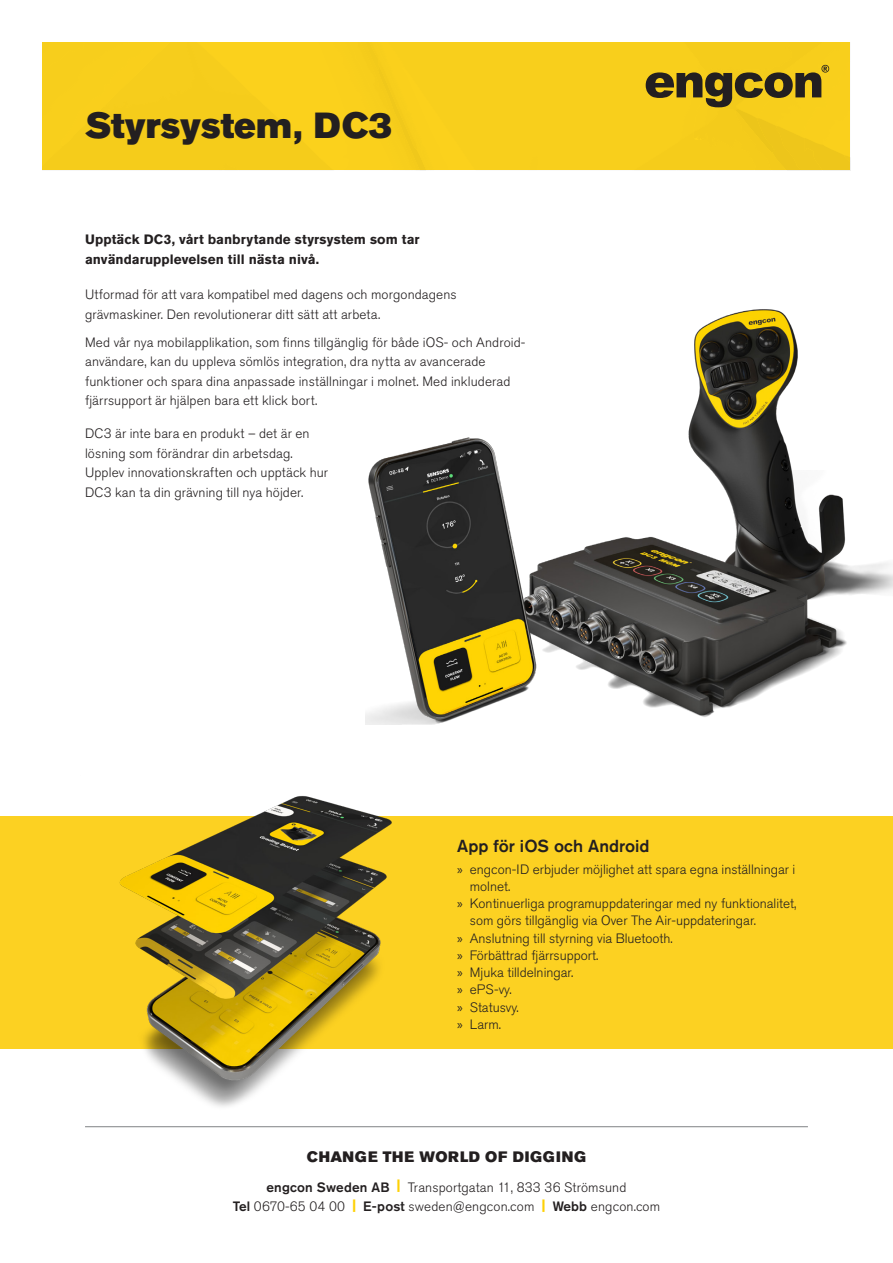
<style>
.page{position:relative;width:893px;height:1263px;background:#fff}
.page>*{position:absolute;margin:0;border:0;box-sizing:border-box;transform-origin:0 0}
.Product_heading{font:36px "Akzidenz Grotesk Pro Super";color:#231f20}
.t1{font:500 17.25px "Akzidenz Grotesk Pro";color:#231f20}
.t2{font:15px "Akzidenz Grotesk Pro Super";letter-spacing:.05em;color:#231f20}
.Brödtext1{font:300 13.5px/19.5px "Akzidenz Grotesk Pro";letter-spacing:.005em;color:#231f20}
.Brödtext1-2{font:700 13.5px/19.5px "Akzidenz Grotesk Pro";letter-spacing:.01em;color:#231f20}
.s1{font-family:"Myriad Pro";font-weight:400}
.s2{font-weight:500}
.s3{font-family:"Akzidenz Grotesk Pro Super";font-weight:400;color:#fed105}
</style>
<div class="page">
<div style="left:43px;top:43px;width:807px;height:128px;background:#f8cf1c"></div>
<hr style="left:85px;top:1126px;width:723px;height:1px;background:#808285">
<div style="left:0;top:816px;width:893px;height:233px;background:#fcd122"></div>
<img style="left:119px;top:796px;width:273px;height:311px">
<img style="left:366px;top:309px;width:527px;height:416px">
<p class="Product_heading" style="left:85px;top:102px;width:309px">Styrsystem, DC3</p>
<p class="Brödtext1-2" style="left:85px;top:229px;width:336px">Upptäck DC3, vårt banbrytande styrsystem som tar användarupplevelsen till nästa nivå.</p>
<p class="Brödtext1" style="left:85px;top:285px;width:373px">Utformad för att vara kompatibel med dagens och morgondagens grävmaskiner. Den revolutionerar ditt sätt att arbeta.</p>
<p class="Brödtext1" style="left:85px;top:332px;width:442px">Med vår nya mobilapplikation, som finns tillgänglig för både iOS- och Android&shy;användare, kan du uppleva sömlös integration, dra nytta av avancerade funktioner och spara dina anpassade inställningar i molnet. Med inkluderad fjärrsupport är hjälpen bara ett klick bort.</p>
<p class="Brödtext1" style="left:85px;top:424px;width:245px">DC3 är inte bara en produkt – det är en lösning som förändrar din arbetsdag.<br>Upplev innovationskraften och upptäck hur DC3 kan ta din grävning till nya höjder.</p>
<h2 class="t1" style="left:457px;top:835px;width:194px">App för iOS och Android</h2>
<p class="Brödtext1" style="left:470px;top:860px;width:327px;line-height:17.2px;text-indent:-13px"><span class="s1">»</span> engcon-ID erbjuder möjlighet att spara egna inställningar i molnet.</p>
<p class="Brödtext1" style="left:470px;top:895px;width:328px;line-height:17.2px;text-indent:-13px"><span class="s1">»</span> Kontinuerliga programuppdateringar med ny funktionalitet, som görs tillgänglig via Over The Air-uppdateringar.</p>
<p class="Brödtext1" style="left:457px;top:928px;width:217px"><span class="s1">»</span> Anslutning till styrning via Bluetooth.</p>
<p class="Brödtext1" style="left:457px;top:945px;width:143px"><span class="s1">»</span> Förbättrad fjärrsupport.</p>
<p class="Brödtext1" style="left:457px;top:962px;width:118px"><span class="s1">»</span> Mjuka tilldelningar.</p>
<p class="Brödtext1" style="left:457px;top:980px;width:56px"><span class="s1">»</span> ePS-vy.</p>
<p class="Brödtext1" style="left:457px;top:997px;width:63px"><span class="s1">»</span> Statusvy.</p>
<p class="Brödtext1" style="left:457px;top:1014px;width:45px"><span class="s1">»</span> Larm.</p>
<p class="t2" style="left:307px;top:1146px;width:281px">CHANGE THE WORLD OF DIGGING</p>
<p class="Brödtext1" style="left:233px;top:1177px;width:429px;text-align:center"><span class="s2">engcon Sweden AB</span> <span class="s3">|</span> Transportgatan 11, 833 36 Strömsund<br><span class="s2">Tel</span> 0670-65 04 00 <span class="s3">|</span> <span class="s2">E-post</span> sweden@engcon.com <span class="s3">|</span> <span class="s2">Webb</span> engcon.com</p>
</div>
